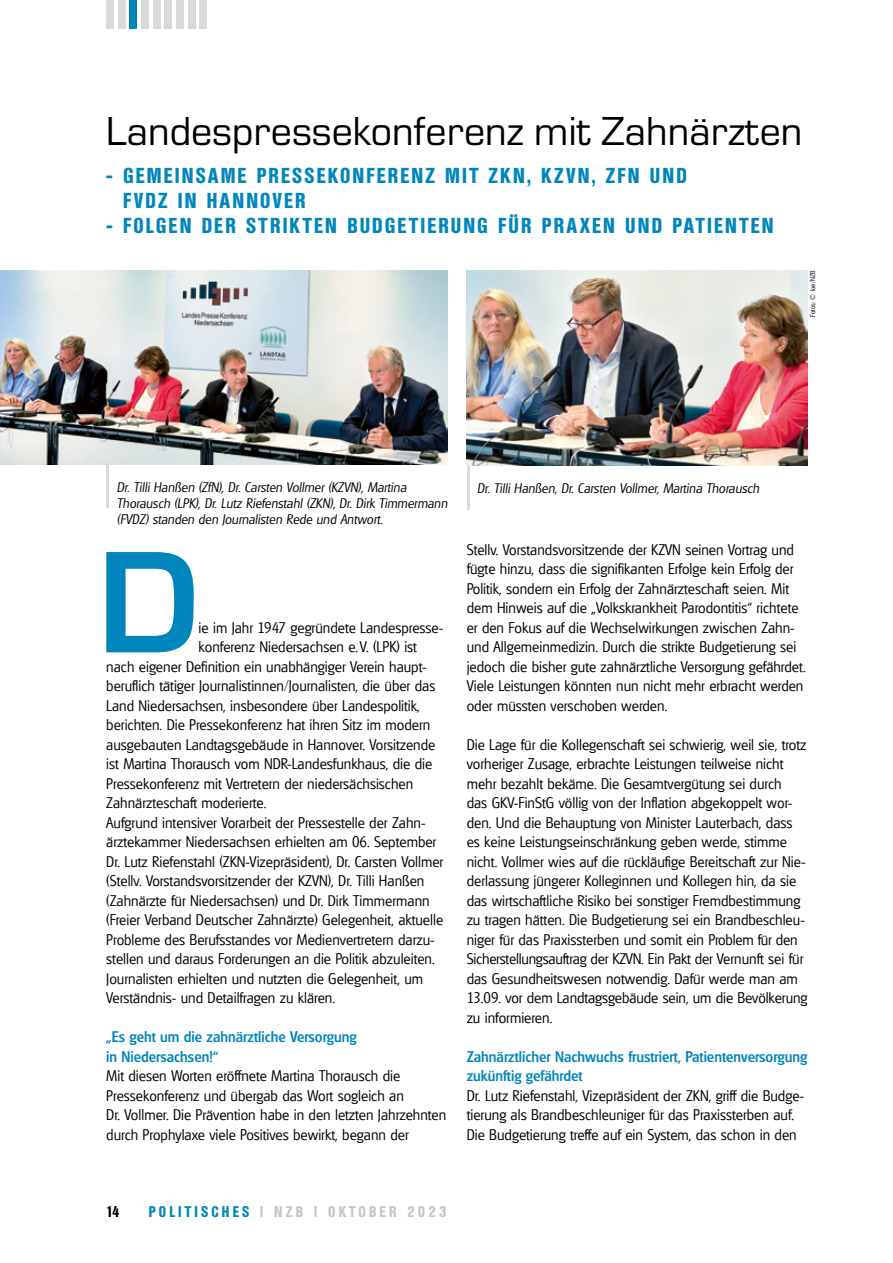
<style>
.page{position:relative;width:893px;height:1263px;background:#fff}
.page>*{position:absolute;margin:0;border:0;box-sizing:border-box;transform-origin:0 0}
.t1{font:700 150.45px "Micro Square";color:#0086bc}
.t2{font:42px "Micro Square";color:#000}
.t3{font:700 condensed 21px/25.2px "Olympia";letter-spacing:.11em;color:#0086bc}
.t4{font:300 15px/19.5px "Glasgow";color:#000}
.t5{font:500 15px/19.5px "Glasgow";color:#0086bc}
.t6{font:700 condensed 15px "Olympia";letter-spacing:.215em;color:#c5c7c7}
.t7{font:700 condensed 15px "Olympia";color:#000}
.t8{font:italic 300 13.5px/16.2px "Glasgow";color:#000}
.t9{font:300 6.75px "Glasgow";color:#000}
.s1{color:#0086bc}
</style>
<div class="page">
<div style="left:106px;top:0;width:8px;height:28px;background:#d8dada"></div>
<div style="left:118px;top:0;width:8px;height:28px;background:#d8dada"></div>
<div style="left:130px;top:0;width:7px;height:28px;background:#0086bc"></div>
<div style="left:141px;top:0;width:8px;height:28px;background:#d8dada"></div>
<div style="left:153px;top:0;width:8px;height:28px;background:#d8dada"></div>
<div style="left:165px;top:0;width:7px;height:28px;background:#d8dada"></div>
<div style="left:176px;top:0;width:8px;height:28px;background:#d8dada"></div>
<div style="left:188px;top:0;width:8px;height:28px;background:#d8dada"></div>
<div style="left:200px;top:0;width:7px;height:28px;background:#d8dada"></div>
<img style="left:0;top:271px;width:448px;height:193px">
<hr style="left:106px;top:464px;width:3px;height:44px;background:#d8dada">
<img style="left:467px;top:271px;width:341px;height:195px">
<hr style="left:467px;top:466px;width:3px;height:43px;background:#d8dada">
<h2 class="t2" style="left:106px;top:108px;width:698px">Landespressekonferenz mit Zahnärzten</h2>
<h3 class="t3" style="left:123px;top:162px;width:565px;text-indent:-17px">- GEMEINSAME PRESSEKONFERENZ MIT ZKN, KZVN, ZFN UND<br>FVDZ IN HANNOVER</h3>
<h3 class="t3" style="left:106px;top:213px;width:669px">- FOLGEN DER STRIKTEN BUDGETIERUNG FÜR PRAXEN UND PATIENTEN</h3>
<p class="t9" style="left:808px;top:317px;width:48px;rotate:-90deg">Fotos: © loe/NZB</p>
<p class="t8" style="left:117px;top:479px;width:332px">Dr. Tilli Hanßen (ZfN), Dr. Carsten Vollmer (KZVN), Martina<br>Thorausch (LPK), Dr. Lutz Riefenstahl (ZKN), Dr. Dirk Timmermann (FVDZ) standen den Journalisten Rede und Antwort.</p>
<p class="t8" style="left:477px;top:480px;width:284px">Dr. Tilli Hanßen, Dr. Carsten Vollmer, Martina Thorausch</p>
<h1 class="t1" style="left:97px;top:521px;width:103px">D</h1>
<p class="t4" style="left:199px;top:618px;width:245px">ie im Jahr 1947 gegründete Landespresse-</p>
<p class="t4" style="left:199px;top:637px;width:220px">konferenz Niedersachsen e.V. (LPK) ist</p>
<p class="t4" style="left:106px;top:657px;width:322px">nach eigener Definition ein unabhängiger Verein haupt-</p>
<p class="t4" style="left:106px;top:676px;width:331px">beruflich tätiger Journalistinnen/Journalisten, die über das</p>
<p class="t4" style="left:106px;top:696px;width:315px">Land Niedersachsen, insbesondere über Landespolitik,</p>
<p class="t4" style="left:106px;top:715px;width:325px">berichten. Die Pressekonferenz hat ihren Sitz im modern</p>
<p class="t4" style="left:106px;top:735px;width:331px">ausgebauten Landtagsgebäude in Hannover. Vorsitzende</p>
<p class="t4" style="left:106px;top:754px;width:327px">ist Martina Thorausch vom NDR-Landesfunkhaus, die die</p>
<p class="t4" style="left:106px;top:774px;width:308px">Pressekonferenz mit Vertretern der niedersächsischen</p>
<p class="t4" style="left:106px;top:793px;width:162px">Zahnärzteschaft moderierte.</p>
<p class="t4" style="left:106px;top:813px;width:321px">Aufgrund intensiver Vorarbeit der Pressestelle der Zahn-</p>
<p class="t4" style="left:106px;top:832px;width:332px">ärztekammer Niedersachsen erhielten am 06. September</p>
<p class="t4" style="left:106px;top:852px;width:339px">Dr. Lutz Riefenstahl (ZKN-Vizepräsident), Dr. Carsten Vollmer</p>
<p class="t4" style="left:106px;top:871px;width:320px">(Stellv. Vorstandsvorsitzender der KZVN), Dr. Tilli Hanßen</p>
<p class="t4" style="left:106px;top:891px;width:325px">(Zahnärzte für Niedersachsen) und Dr. Dirk Timmermann</p>
<p class="t4" style="left:106px;top:910px;width:338px">(Freier Verband Deutscher Zahnärzte) Gelegenheit, aktuelle</p>
<p class="t4" style="left:106px;top:930px;width:330px">Probleme des Berufsstandes vor Medienvertretern darzu-</p>
<p class="t4" style="left:106px;top:949px;width:330px">stellen und daraus Forderungen an die Politik abzuleiten.</p>
<p class="t4" style="left:106px;top:969px;width:318px">Journalisten erhielten und nutzten die Gelegenheit, um</p>
<p class="t4" style="left:106px;top:988px;width:230px">Verständnis- und Detailfragen zu klären.</p>
<p class="t5" style="left:106px;top:1027px;width:252px">„Es geht um die zahnärztliche Versorgung in Niedersachsen!“</p>
<p class="t4" style="left:106px;top:1066px;width:342px">Mit diesen Worten eröffnete Martina Thorausch die Pressekonferenz und übergab das Wort sogleich an<br>Dr. Vollmer. Die Prävention habe in den letzten Jahrzehnten durch Prophylaxe viele Positives bewirkt, begann der</p>
<p class="t4" style="left:467px;top:540px;width:341px">Stellv. Vorstandsvorsitzende der KZVN seinen Vortrag und fügte hinzu, dass die signifikanten Erfolge kein Erfolg der Politik, sondern ein Erfolg der Zahnärzteschaft seien. Mit dem Hinweis auf die „Volkskrankheit Parodontitis“ richtete er den Fokus auf die Wechselwirkungen zwischen Zahn&shy;und Allgemeinmedizin. Durch die strikte Budgetierung sei jedoch die bisher gute zahnärztliche Versorgung gefährdet.<br>Viele Leistungen könnten nun nicht mehr erbracht werden oder müssten verschoben werden.</p>
<p class="t4" style="left:467px;top:735px;width:342px">Die Lage für die Kollegenschaft sei schwierig, weil sie, trotz vorheriger Zusage, erbrachte Leistungen teilweise nicht mehr bezahlt bekäme. Die Gesamtvergütung sei durch<br>das GKV-FinStG völlig von der Inflation abgekoppelt wor&shy;den. Und die Behauptung von Minister Lauterbach, dass es keine Leistungseinschränkung geben werde, stimme nicht. Vollmer wies auf die rückläufige Bereitschaft zur Nie&shy;derlassung jüngerer Kolleginnen und Kollegen hin, da sie das wirtschaftliche Risiko bei sonstiger Fremdbestimmung zu tragen hätten. Die Budgetierung sei ein Brandbeschleu&shy;niger für das Praxissterben und somit ein Problem für den Sicherstellungsauftrag der KZVN. Ein Pakt der Vernunft sei für das Gesundheitswesen notwendig. Dafür werde man am 13.09. vor dem Landtagsgebäude sein, um die Bevölkerung zu informieren.</p>
<p class="t5" style="left:467px;top:1047px;width:342px">Zahnärztlicher Nachwuchs frustriert, Patientenversorgung zukünftig gefährdet</p>
<p class="t4" style="left:467px;top:1086px;width:339px">Dr. Lutz Riefenstahl, Vizepräsident der ZKN, griff die Budge&shy;tierung als Brandbeschleuniger für das Praxissterben auf.<br>Die Budgetierung treffe auf ein System, das schon in den</p>
<p class="t7" style="left:106px;top:1203px;width:15px">14</p>
<p class="t6" style="left:149px;top:1203px;width:299px"><span class="s1">POLITISCHES</span> | NZB | OKTOBER 2023</p>
</div>
